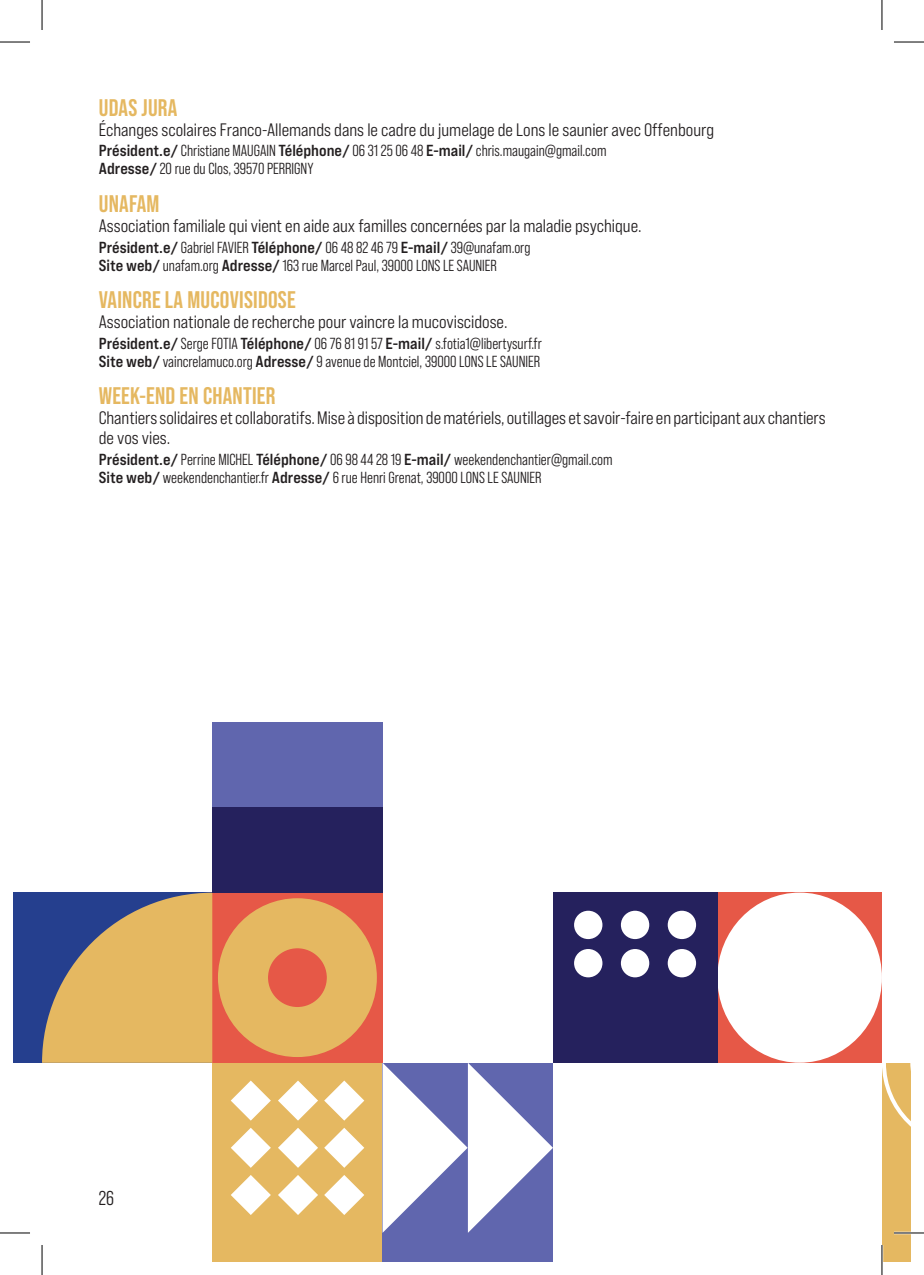
<style>
.page{position:relative;width:924px;height:1275px;background:#fff}
.page>*{position:absolute;margin:0;border:0;box-sizing:border-box;transform-origin:0 0}
.t1{font:700 24px "Bebas Neue Pro";letter-spacing:.01em;color:#e5b861}
.t2{font:20px "Bebas Neue Pro Middle";color:#231f20}
.t3{font:18px/20px "Bebas Neue Pro Semi Exp Middle";color:#231f20}
.t4{font:16px/18px "Bebas Neue Pro Middle";color:#231f20}
.s1{font-family:"Bebas Neue Pro";font-weight:700;font-stretch:expanded}
</style>
<div class="page">
<div style="left:717px;top:892px;width:164px;height:170px;background:#e65847"></div>
<div style="left:717px;top:892px;width:164px;height:170px;background:#fff;border-radius:50%"></div>
<div style="left:212px;top:892px;width:170px;height:170px;background:#e65847"></div>
<div style="left:218px;top:898px;width:158px;height:159px;border:50px solid #e5b861;border-radius:50%"></div>
<div style="left:14px;top:892px;width:198px;height:170px;background:#253f8e"></div>
<svg style="left:42px;top:892px;width:170px;height:170px"></svg>
<div style="left:212px;top:1062px;width:170px;height:199px;background:#e5b861"></div>
<svg style="left:278px;top:1128px;width:40px;height:39px"></svg>
<svg style="left:278px;top:1080px;width:40px;height:40px"></svg>
<svg style="left:278px;top:1175px;width:40px;height:40px"></svg>
<svg style="left:231px;top:1128px;width:40px;height:39px"></svg>
<svg style="left:231px;top:1080px;width:40px;height:40px"></svg>
<svg style="left:231px;top:1175px;width:40px;height:40px"></svg>
<svg style="left:324px;top:1128px;width:40px;height:39px"></svg>
<svg style="left:324px;top:1080px;width:40px;height:40px"></svg>
<svg style="left:324px;top:1175px;width:40px;height:40px"></svg>
<div style="left:212px;top:722px;width:170px;height:170px;background:#6066ae"></div>
<div style="left:212px;top:807px;width:170px;height:85px;background:#25215d"></div>
<div style="left:382px;top:1062px;width:170px;height:199px;background:#6066ae"></div>
<svg style="left:382px;top:1062px;width:170px;height:170px"></svg>
<div style="left:552px;top:892px;width:165px;height:170px;background:#25215d"></div>
<div style="left:620px;top:949px;width:29px;height:28px;background:#fff;border-radius:50%"></div>
<div style="left:620px;top:910px;width:29px;height:29px;background:#fff;border-radius:50%"></div>
<div style="left:573px;top:949px;width:29px;height:28px;background:#fff;border-radius:50%"></div>
<div style="left:573px;top:910px;width:29px;height:29px;background:#fff;border-radius:50%"></div>
<div style="left:667px;top:949px;width:28px;height:28px;background:#fff;border-radius:50%"></div>
<div style="left:667px;top:910px;width:28px;height:29px;background:#fff;border-radius:50%"></div>
<div style="left:881px;top:1062px;width:28px;height:199px;background:#e5b861"></div>
<svg style="left:881px;top:978px;width:29px;height:170px"></svg>
<hr style="left:893px;top:1231px;width:30px;height:3px;background:#fff">
<hr style="left:0;top:42px;width:30px;height:1px;background:#000">
<hr style="left:893px;top:42px;width:30px;height:1px;background:#000">
<hr style="left:0;top:1232px;width:30px;height:1px;background:#000">
<hr style="left:893px;top:1232px;width:30px;height:1px;background:#000">
<hr style="left:42px;top:0;width:1px;height:30px;background:#000">
<hr style="left:42px;top:1245px;width:1px;height:30px;background:#000">
<hr style="left:881px;top:0;width:1px;height:30px;background:#000">
<hr style="left:881px;top:1245px;width:1px;height:30px;background:#000">
<h1 class="t1" style="left:99px;top:93px;width:80px">UDAS JURA</h1>
<p class="t3" style="left:99px;top:119px;width:616px">Échanges scolaires Franco-Allemands dans le cadre du jumelage de Lons le saunier avec Offenbourg</p>
<p class="t4" style="left:99px;top:142px;width:509px"><span class="s1">Président.e/</span> Christiane MAUGAIN <span class="s1">Téléphone/</span> 06 31 25 06 48 <span class="s1">E-mail/</span> chris.maugain@gmail.com<br><span class="s1">Adresse/</span> 20 rue du Clos, 39570 PERRIGNY</p>
<h1 class="t1" style="left:99px;top:190px;width:62px">UNAFAM</h1>
<p class="t3" style="left:99px;top:215px;width:544px">Association familiale qui vient en aide aux familles concernées par la maladie psychique.</p>
<p class="t4" style="left:99px;top:238px;width:433px"><span class="s1">Président.e/</span> Gabriel FAVIER <span class="s1">Téléphone/</span> 06 48 82 46 79 <span class="s1">E-mail/</span> 39@unafam.org<br><span class="s1">Site web/</span> unafam.org <span class="s1">Adresse/</span> 163 rue Marcel Paul, 39000 LONS LE SAUNIER</p>
<h1 class="t1" style="left:99px;top:286px;width:198px">VAINCRE LA MUCOVISIDOSE</h1>
<p class="t3" style="left:99px;top:311px;width:410px">Association nationale de recherche pour vaincre la mucoviscidose.</p>
<p class="t4" style="left:99px;top:334px;width:444px"><span class="s1">Président.e/</span> Serge FOTIA <span class="s1">Téléphone/</span> 06 76 81 91 57 <span class="s1">E-mail/</span> s.fotia1@libertysurf.fr<br><span class="s1">Site web/</span> vaincrelamuco.org <span class="s1">Adresse/</span> 9 avenue de Montciel, 39000 LONS LE SAUNIER</p>
<h1 class="t1" style="left:99px;top:382px;width:178px">WEEK-END EN CHANTIER</h1>
<p class="t3" style="left:99px;top:407px;width:728px">Chantiers solidaires et collaboratifs. Mise à disposition de matériels, outillages et savoir-faire en participant aux chantiers de vos vies.</p>
<p class="t4" style="left:99px;top:450px;width:515px"><span class="s1">Président.e/</span> Perrine MICHEL <span class="s1">Téléphone/</span> 06 98 44 28 19 <span class="s1">E-mail/</span> weekendenchantier@gmail.com<br><span class="s1">Site web/</span> weekendenchantier.fr <span class="s1">Adresse/</span> 6 rue Henri Grenat, 39000 LONS LE SAUNIER</p>
<p class="t2" style="left:99px;top:1186px;width:17px">26</p>
</div>
